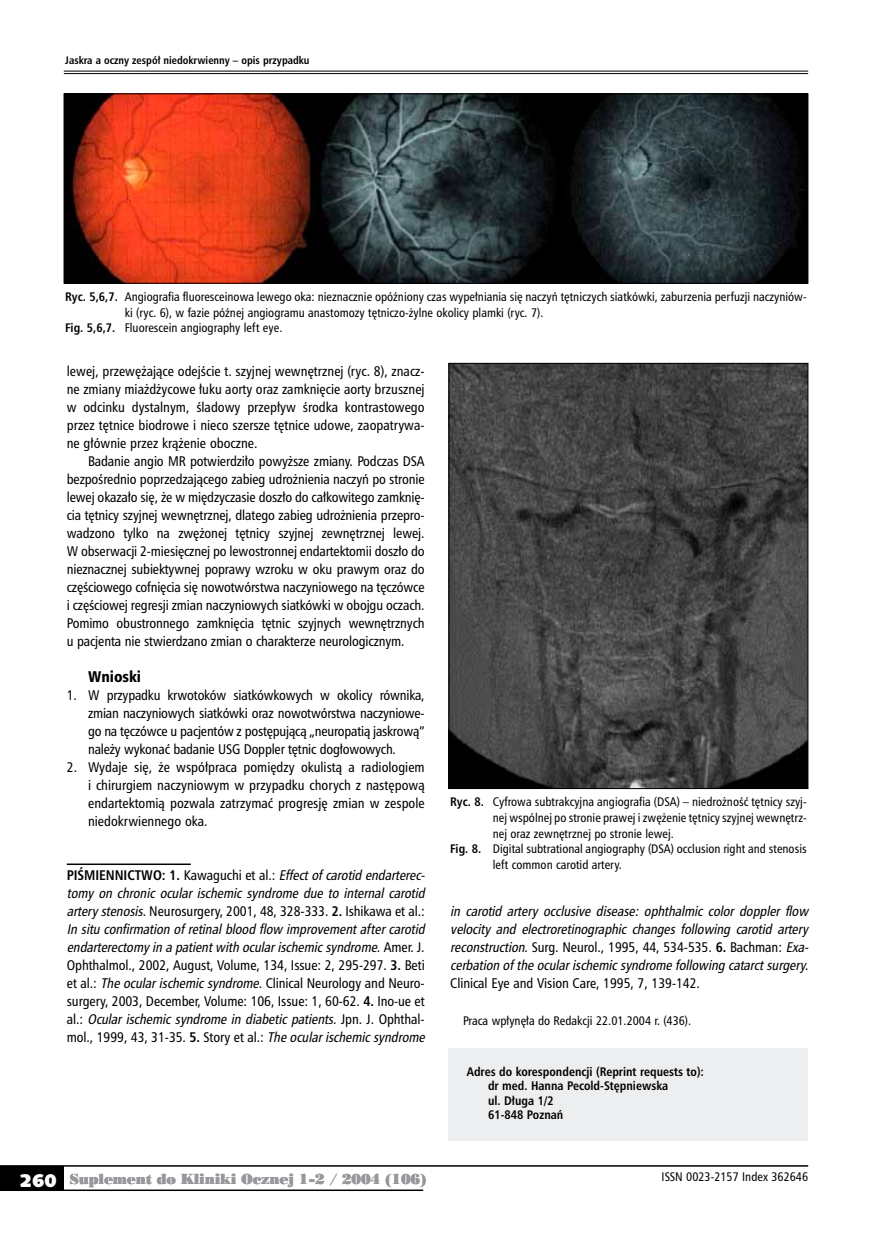
<style>
.page{position:relative;width:872px;height:1234px;background:#fff}
.page>*{position:absolute;margin:0;border:0;box-sizing:border-box;transform-origin:0 0}
.t1{font:15px "Humnst 777 Blk Cn PL";color:#000}
.t2{font:13.5px/18px "Humnst 777 Cn PL";letter-spacing:-.005em;color:#000;text-align:justify}
.t3{font:italic 13.5px/18px "Humnst 777 Cn PL";color:#000}
.t4{font:13.5px "Poster Bodoni PL";letter-spacing:-.015em;color:#98989c}
.t5{font:12px "Humnst 777 Cn PL";color:#000}
.t6{font:700 12px/14.4px "Humnst 777 Cn PL";color:#000}
.t7{font:700 10.5px "Humnst 777 Cn PL";color:#000}
.s1{font-weight:700}
.s2{font-weight:700;font-style:normal}
.s3{font-style:normal}
.s4{font-family:"Humanst 531 U Blk PL";font-size:18px;color:#fff}
</style>
<div class="page">
<hr style="left:67px;top:863px;width:124px;height:1px;background:#000">
<hr style="left:64px;top:71px;width:744px;height:1px;background:#000">
<hr style="left:64px;top:73px;width:744px;height:1px;background:#000">
<div style="left:0;top:1165px;width:64px;height:24px;background:#000"></div>
<hr style="left:0;top:1164px;width:808px;height:2px;background:#000">
<hr style="left:0;top:1189px;width:423px;height:1px;background:#000">
<img style="left:66px;top:96px;width:740px;height:185px">
<div style="left:64px;top:94px;width:744px;height:189px;border:1px solid #000"></div>
<img style="left:451px;top:365px;width:355px;height:421px">
<div style="left:449px;top:363px;width:359px;height:425px;border:1px solid #000"></div>
<div style="left:449px;top:1047px;width:359px;height:93px;background:#edeeef"></div>
<p class="t7" style="left:65px;top:53px;width:246px">Jaskra a oczny zespół niedokrwienny – opis przypadku</p>
<p class="t5" style="left:65px;top:289px;width:742px"><span class="s1">Ryc. 5,6,7.</span> Angiografia fluoresceinowa lewego oka: nieznacznie opóźniony czas wypełniania się naczyń tętniczych siatkówki, zaburzenia perfuzji naczyniów-</p>
<p class="t5" style="left:125px;top:304px;width:420px">ki (ryc. 6), w fazie późnej angiogramu anastomozy tętniczo-żylne okolicy plamki (ryc. 7).</p>
<p class="t5" style="left:65px;top:320px;width:219px"><span class="s1">Fig. 5,6,7.</span> Fluorescein angiography left eye.</p>
<p class="t2" style="left:67px;top:361px;width:359px">lewej, przewężające odejście t. szyjnej wewnętrznej (ryc. 8), znacz&shy;ne zmiany miażdżycowe łuku aorty oraz zamknięcie aorty brzusznej w odcinku dystalnym, śladowy przepływ środka kontrastowego przez tętnice biodrowe i nieco szersze tętnice udowe, zaopatrywa&shy;ne głównie przez krążenie oboczne.</p>
<p class="t2" style="left:67px;top:451px;width:359px;text-indent:21px">Badanie angio MR potwierdziło powyższe zmiany. Podczas DSA bezpośrednio poprzedzającego zabieg udrożnienia naczyń po stronie lewej okazało się, że w międzyczasie doszło do całkowitego zamknię&shy;cia tętnicy szyjnej wewnętrznej, dlatego zabieg udrożnienia przepro&shy;wadzono tylko na zwężonej tętnicy szyjnej zewnętrznej lewej.<br>W obserwacji 2-miesięcznej po lewostronnej endartektomii doszło do nieznacznej subiektywnej poprawy wzroku w oku prawym oraz do częściowego cofnięcia się nowotwórstwa naczyniowego na tęczówce i częściowej regresji zmian naczyniowych siatkówki w obojgu oczach.<br>Pomimo obustronnego zamknięcia tętnic szyjnych wewnętrznych u pacjenta nie stwierdzano zmian o charakterze neurologicznym.</p>
<p class="t1" style="left:88px;top:666px;width:55px">Wnio-ski</p>
<p class="t2" style="left:88px;top:685px;width:338px;text-indent:-21px">1. W przypadku krwotoków siatkówkowych w okolicy równika, zmian naczyniowych siatkówki oraz nowotwórstwa naczyniowe&shy;go na tęczówce u pacjentów z postępującą „neuropatią jaskrową” należy wykonać badanie USG Doppler tętnic dogłowowych.</p>
<p class="t2" style="left:88px;top:757px;width:338px;text-indent:-21px">2. Wydaje się, że współpraca pomiędzy okulistą a radiologiem i chirurgiem naczyniowym w przypadku chorych z następową endartektomią pozwala zatrzymać progresję zmian w zespole niedokrwiennego oka.</p>
<p class="t3" style="left:67px;top:865px;width:363px"><span class="s2">PIŚMIENNICTWO: 1.</span> <span class="s3">Kawaguchi et al.:</span> Effectofcarotid endarterec&shy;tomy on chronic ocular ischemic syndrome due to internal carotid arterystenosis<span class="s3">. Neurosurgery, 2001, 48, 328-333.</span> <span class="s2">2.</span> <span class="s3">Ishikawa et al.:<br></span>In situ confirmation ofretinalblood flow improvementaftercarotid endarterectomyin a patientwith ocularischemicsyndrome<span class="s3">. A m e r. J .<br>Ophthalmol., 2002, August, Volume, 134, Issue: 2, 295-297.</span> <span class="s2">3.</span> <span class="s3">Beti et al.:</span> Theocularischemicsyndrome<span class="s3">. Clinical Neurology and Neuro&shy;surgery, 2003, December, Volume: 106, Issue: 1, 60-62.</span> <span class="s2">4.</span> <span class="s3">Ino-ue et a l . :</span> Ocular ischemic syndrome in diabetic patients<span class="s3">. J p n . J . O p h t h a l - mol., 1999, 43, 31-35.</span> <span class="s2">5.</span> <span class="s3">Story et al.:</span> Theocularischemicsyndrome</p>
<p class="t5" style="left:450px;top:794px;width:357px"><span class="s1">Ryc. 8.</span> Cyfrowa subtrakcyjna angiografia (DSA) – niedrożność tętnicy szyj-</p>
<p class="t5" style="left:493px;top:809px;width:314px">nej wspólnej po stronie prawej i zwężenie tętnicy szyjnej wewnętrz-</p>
<p class="t5" style="left:493px;top:825px;width:183px">nej oraz zewnętrznej po stronie lewej.</p>
<p class="t5" style="left:450px;top:841px;width:358px"><span class="s1">Fig. 8.</span> Digital subtrational angiography (DSA) occlusion right and stenosis</p>
<p class="t5" style="left:493px;top:857px;width:130px">left common carotid artery.</p>
<p class="t3" style="left:450px;top:902px;width:363px">in carotid artery occlusive disease: ophthalmic color doppler flow velocity and electroretinographic changes following carotid artery reconstruction<span class="s3">. Surg. Neurol., 1995, 44, 534-535.</span> <span class="s2">6.</span> <span class="s3">Bachman:</span> Exa&shy;cerbation oftheocularischemicsyndromefollowing catarctsurgery.</p>
<p class="t2" style="left:450px;top:974px;width:251px">Clinical Eye and Vision Care, 1995, 7, 139-142.</p>
<p class="t5" style="left:463px;top:1012px;width:230px">Praca wpłynęła do Redakcji 22.01.2004 r. (436).</p>
<p class="t6" style="left:488px;top:1063px;width:217px;text-indent:-21px">Adres do korespondencji (Reprint requests to): dr med. Hanna Pecold-Stępniewska<br>ul. Długa 1/2<br>61-848 Poznań</p>
<p class="t4" style="left:20px;top:1169px;width:408px"><span class="s4">260</span> Suplement do Kliniki Ocznej 1-2 / 2004 (106)</p>
<p class="t5" style="left:661px;top:1168px;width:148px">ISSN 0023-2157 Index 362646</p>
</div>
